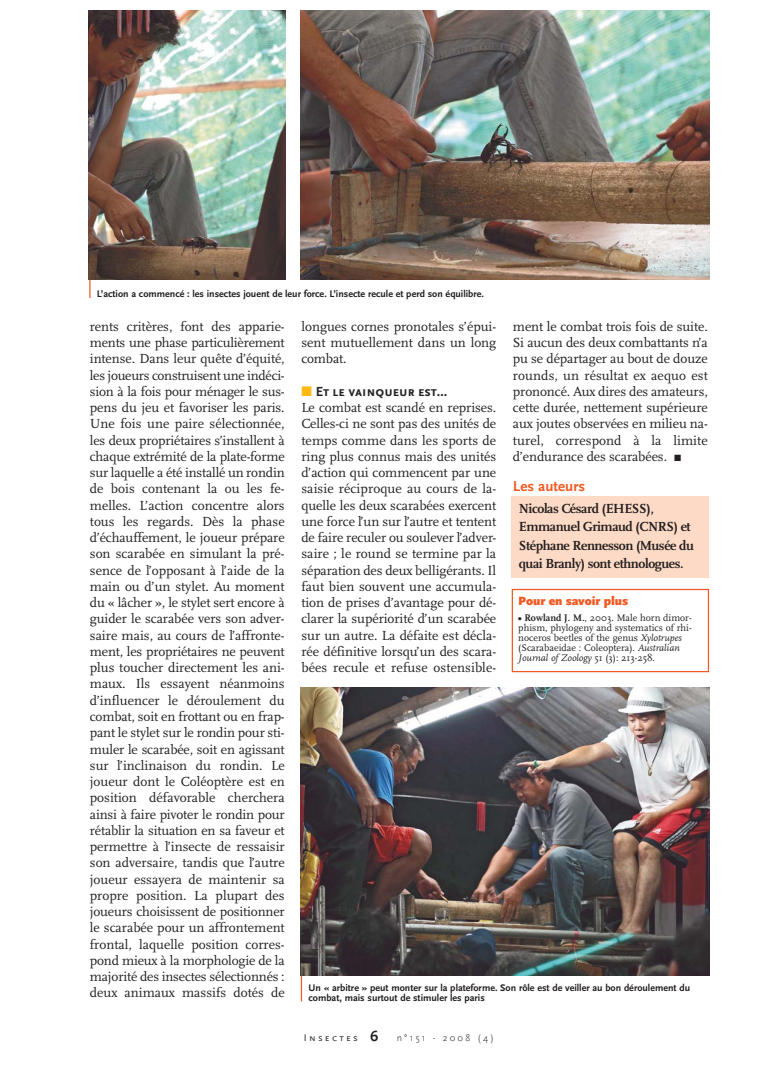
<style>
.page{position:relative;width:780px;height:1088px;background:#fff}
.page>*{position:absolute;margin:0;border:0;box-sizing:border-box;transform-origin:0 0}
.t1{font:700 15px "Scala Sans";color:#f15a22}
.t2{font:13.75px/16.2px "Scala";color:#231f20;text-align:justify}
.t3{font:700 13.75px/18.5px "Scala";letter-spacing:-.03em;color:#231f20}
.t4{font:700 13.75px "Scala Sans Caps";letter-spacing:-.005em;color:#231f20}
.t5{font:900 12.5px "Scala Sans";letter-spacing:-.005em;color:#f15a22}
.t6{font:700 10px/10px "Scala Sans";color:#231f20}
.t7{font:10px/10.1px "Scala";color:#231f20}
.t8{font:300 10px "Scala Sans";letter-spacing:.22em;color:#231f20}
.s1{color:#fdb912}
.s2{font-family:"Scala Sans Expert"}
.s3{font-weight:700}
.s4{font-style:italic}
.s5{font-family:"Scala Sans Caps";font-weight:400}
.s6{font-weight:700;font-size:15px}
</style>
<div class="page">
<svg style="left:89px;top:280px;width:1px;height:18px"></svg>
<div style="left:511px;top:589px;width:198px;height:83px;border:1px solid #f15a22"></div>
<img style="left:300px;top:11px;width:409px;height:269px">
<hr style="left:301px;top:967px;width:1px;height:34px;background:#f15a22">
<img style="left:300px;top:687px;width:409px;height:288px">
<div style="left:511px;top:496px;width:198px;height:82px;background:#fddac5"></div>
<img style="left:89px;top:11px;width:197px;height:269px">
<p class="t6" style="left:97px;top:290px;width:388px">L’action a commencé : les insectes jouent de leur force. L’insecte recule et perd son équilibre.</p>
<p class="t2" style="left:90px;top:319px;width:196px">rents critères, font des apparie&shy;ments une phase particulièrement intense. Dans leur quête d’équité, les joueurs construisent une indéci&shy;sion à la fois pour ménager le sus&shy;pens du jeu et favoriser les paris.<br>Une fois une paire sélectionnée, les deux propriétaires s’installent à chaque extrémité de la plate-forme sur laquelle a été installé un rondin de bois contenant la ou les fe&shy;melles. L’action concentre alors tous les regards. Dès la phase d’échauffement, le joueur prépare son scarabée en simulant la pré&shy;sence de l’opposant à l’aide de la main ou d’un stylet. Au moment du « lâcher », le stylet sert encore à guider le scarabée vers son adver&shy;saire mais, au cours de l’affronte&shy;ment, les propriétaires ne peuvent plus toucher directement les ani&shy;maux. Ils essayent néanmoins d’influencer le déroulement du combat, soit en frottant ou en frap&shy;pant le stylet sur le rondin pour sti&shy;muler le scarabée, soit en agissant sur l’inclinaison du rondin. Le joueur dont le Coléoptère est en position défavorable cherchera ainsi à faire pivoter le rondin pour rétablir la situation en sa faveur et permettre à l’insecte de ressaisir son adversaire, tandis que l’autre joueur essayera de maintenir sa propre position. La plupart des joueurs choisissent de positionner le scarabée pour un affrontement frontal, laquelle position corres&shy;pond mieux à la morphologie de la majorité des insectes sélectionnés : deux animaux massifs dotés de</p>
<p class="t2" style="left:301px;top:319px;width:196px">longues cornes pronotales s’épui&shy;sent mutuellement dans un long combat.</p>
<p class="t4" style="left:301px;top:383px;width:147px"><span class="s1">■</span> Et le vainqueur est…</p>
<p class="t2" style="left:301px;top:401px;width:196px">Le combat est scandé en reprises.<br>Celles-ci ne sont pas des unités de temps comme dans les sports de ring plus connus mais des unités d’action qui commencent par une saisie réciproque au cours de la&shy;quelle les deux scarabées exercent une force l’un sur l’autre et tentent de faire reculer ou soulever l’adver&shy;saire ; le round se termine par la séparation des deux belligérants. Il faut bien souvent une accumula&shy;tion de prises d’avantage pour dé&shy;clarer la supériorité d’un scarabée sur un autre. La défaite est décla&shy;rée définitive lorsqu’un des scara&shy;bées recule et refuse ostensible-</p>
<p class="t2" style="left:513px;top:319px;width:196px">ment le combat trois fois de suite.<br>Si aucun des deux combattants n’a pu se départager au bout de douze rounds, un résultat ex aequo est prononcé. Aux dires des amateurs, cette durée, nettement supérieure aux joutes observées en milieu na&shy;turel, correspond à la limite d’endurance des scarabées. <span class="s2">r</span></p>
<p class="t1" style="left:513px;top:480px;width:74px">Les auteurs</p>
<p class="t3" style="left:519px;top:500px;width:177px">Nicolas Césard (EHESS),<br>Emmanuel Grimaud (CNRS) et<br>Stéphane Rennesson (Musée du quai Branly) sont ethnologues.</p>
<p class="t5" style="left:518px;top:595px;width:111px">Pour en savoir plus</p>
<p class="t7" style="left:518px;top:613px;width:175px"><span class="s3">• Rowland J. M.</span>, 2003. Male horn dimor&shy;phism, phylogeny and systematics of rhi&shy;noceros beetles of the genus <span class="s4">Xylotrupes </span>(Scarabaeidae : Coleoptera). <span class="s4">Australian Journal of Zoology</span> 51 (3): 213-258.</p>
<p class="t6" style="left:308px;top:984px;width:383px">Un « arbitre » peut monter sur la plateforme. Son rôle est de veiller au bon déroulement du combat, mais surtout de stimuler les paris</p>
<p class="t8" style="left:304px;top:1033px;width:192px"><span class="s5">Insectes</span> <span class="s6">6</span> n°151 - 2008 (4)</p>
</div>
